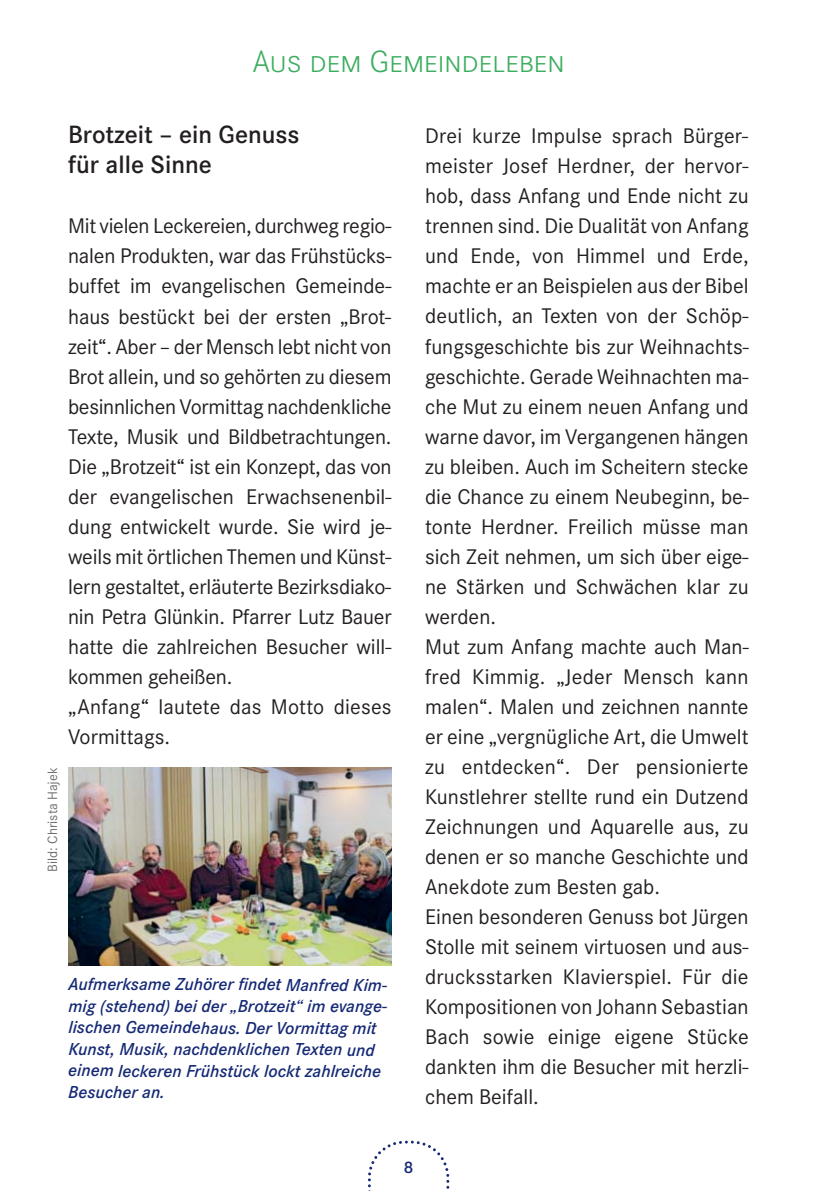
<style>
.page{position:relative;width:840px;height:1191px;background:#fff}
.page>*{position:absolute;margin:0;border:0;box-sizing:border-box;transform-origin:0 0}
.t1{font:300 32px "Corporate SSC";color:#3cad5f}
.t2{font:600 26px/30px "Corporate S";color:#231f20}
.t3{font:22px/30px "Corporate S";color:#231f20}
.t4{font:italic 600 18px/21.6px "Corporate S";color:#162a75}
.t5{font:500 16px "Helvetica Neue";color:#162a75}
.t6{font:14px "Corporate S";color:#6d6e70}
</style>
<div class="page">
<svg style="left:368px;top:1140px;width:82px;height:51px"></svg>
<img style="left:68px;top:767px;width:323px;height:199px">
<h1 class="t1" style="left:252px;top:42px;width:313px">Aus dem Gemeindeleben</h1>
<p class="t2" style="left:68px;top:122px;width:233px">Brotzeit – ein Genuss für alle Sinne</p>
<p class="t6" style="left:48px;top:871px;width:105px;rotate:-90deg">Bild: Christa Hajek</p>
<p class="t3" style="left:68px;top:213px;width:325px">Mit vielen Leckereien, durchweg regio&shy;nalen Produkten, war das Frühstücks&shy;buffet im evangelischen Gemeinde&shy;haus bestückt bei der ersten „Brot&shy;zeit“. Aber – der Mensch lebt nicht von Brot allein, und so gehörten zu diesem besinnlichen Vormittag nachdenkliche Texte, Musik und Bildbetrachtungen.<br>Die „Brotzeit“ ist ein Konzept, das von der evangelischen Erwachsenenbil&shy;dung entwickelt wurde. Sie wird je&shy;weils mit örtlichen Themen und Künst&shy;lern gestaltet, erläuterte Bezirksdiako&shy;nin Petra Glünkin. Pfarrer Lutz Bauer hatte die zahlreichen Besucher will&shy;kommen geheißen.<br>„Anfang“ lautete das Motto dieses Vormittags.</p>
<p class="t4" style="left:68px;top:975px;width:320px">Aufmerksame Zuhörer findet Manfred Kim&shy;mig (stehend) bei der „Brotzeit“ im evange&shy;lischen Gemeindehaus. Der Vormittag mit Kunst, Musik, nachdenklichen Texten und einem leckeren Frühstück lockt zahlreiche Besucher an.</p>
<p class="t3" style="left:425px;top:123px;width:325px">Drei kurze Impulse sprach Bürger&shy;meister Josef Herdner, der hervor&shy;hob, dass Anfang und Ende nicht zu trennen sind. Die Dualität von Anfang und Ende, von Himmel und Erde, machte er an Beispielen aus der Bibel deutlich, an Texten von der Schöp&shy;fungsgeschichte bis zur Weihnachts&shy;geschichte. Gerade Weihnachten ma&shy;che Mut zu einem neuen Anfang und warne davor, im Vergangenen hängen zu bleiben. Auch im Scheitern stecke die Chance zu einem Neubeginn, be&shy;tonte Herdner. Freilich müsse man sich Zeit nehmen, um sich über eige&shy;ne Stärken und Schwächen klar zu werden.<br>Mut zum Anfang machte auch Man&shy;fred Kimmig. „Jeder Mensch kann malen“. Malen und zeichnen nannte er eine „vergnügliche Art, die Umwelt zu entdecken“. Der pensionierte<br>Kunstlehrer stellte rund ein Dutzend<br>Zeichnungen und Aquarelle aus, zu denen er so manche Geschichte und<br>Anekdote zum Besten gab.<br>Einen besonderen Genuss bot Jürgen<br>Stolle mit seinem virtuosen und aus&shy;drucksstarken Klavierspiel. Für die<br>Kompositionen von Johann Sebastian<br>Bach sowie einige eigene Stücke dankten ihm die Besucher mit herzli&shy;chem Beifall.</p>
<p class="t5" style="left:404px;top:1161px;width:10px">8</p>
</div>
